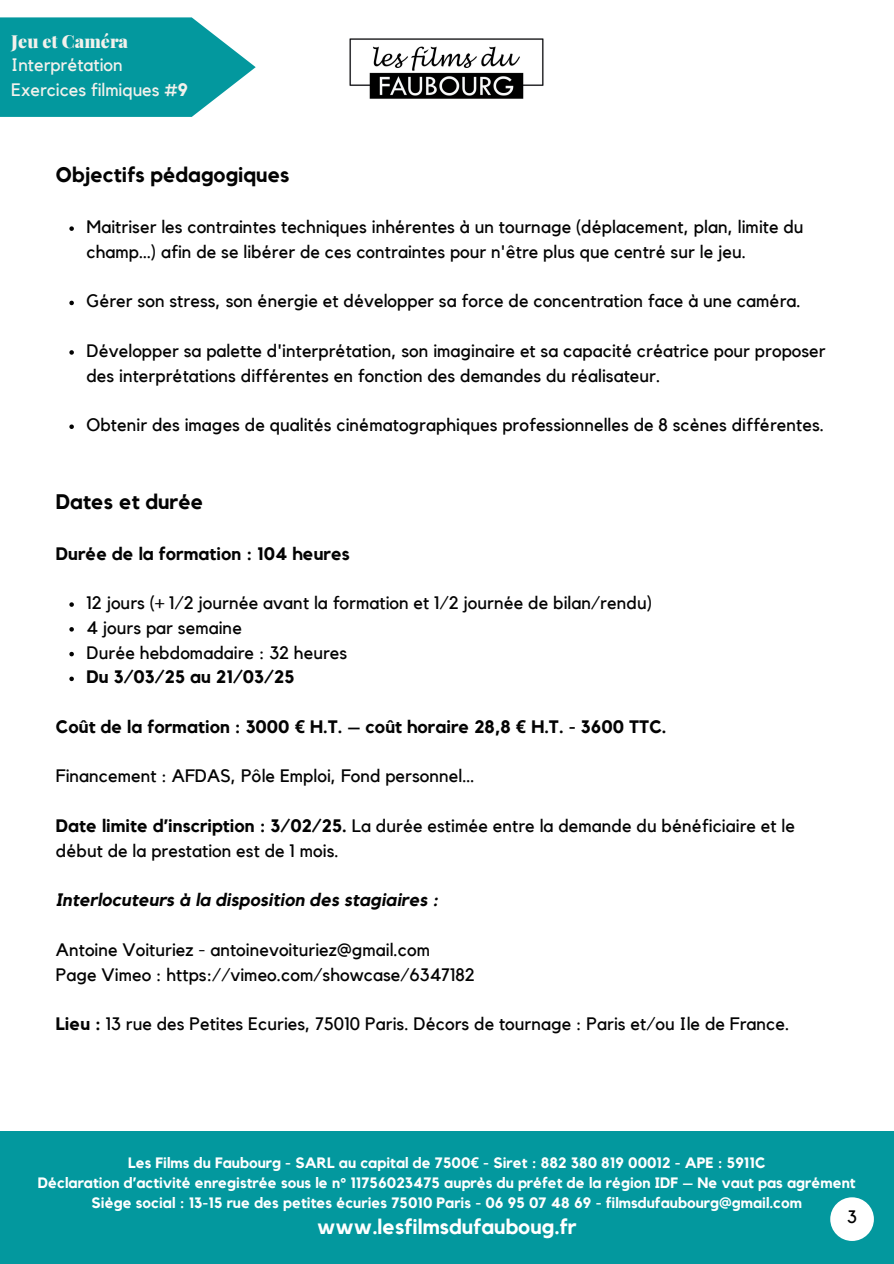
<style>
.page{position:relative;width:894px;height:1264px;background:#fff}
.page>*{position:absolute;margin:0;border:0;box-sizing:border-box;transform-origin:0 0}
.t1{font:700 21px "Kollektif";letter-spacing:.005em;color:#030303}
.t2{font:700 21px "Kollektif";letter-spacing:.005em;color:#fff}
.t3{font:18px/24.8px "Kollektif";letter-spacing:.005em;color:#030303}
.t4{font:700 18px "Kollektif";letter-spacing:.005em;color:#030303}
.t5{font:18px/24.2px "Kollektif";color:#f2f1ec}
.t6{font:italic 700 18px "Kollektif";letter-spacing:.005em;color:#030303}
.t7{font:18px "Kollektif";color:#000}
.t8{font:700 15px "Kollektif";letter-spacing:.005em;color:#fff}
.s1{font-family:"Playfair Display";font-weight:900}
.s2{font-weight:700}
.s3{font-family:"Noto Sans"}
</style>
<div class="page">
<svg style="left:69px;top:226px;width:5px;height:5px"></svg>
<svg style="left:69px;top:301px;width:5px;height:4px"></svg>
<svg style="left:69px;top:350px;width:5px;height:5px"></svg>
<svg style="left:69px;top:424px;width:5px;height:5px"></svg>
<svg style="left:69px;top:602px;width:5px;height:5px"></svg>
<svg style="left:69px;top:627px;width:5px;height:4px"></svg>
<svg style="left:69px;top:652px;width:5px;height:4px"></svg>
<svg style="left:69px;top:676px;width:5px;height:5px"></svg>
<div style="left:0;top:1131px;width:893px;height:132px;background:#03989e"></div>
<div style="left:830px;top:1197px;width:43px;height:43px;background:#fff;border-radius:50%"></div>
<img style="left:349px;top:38px;width:195px;height:61px">
<svg style="left:0;top:17px;width:255px;height:100px;background:#22a4a9"></svg>
<p class="t5" style="left:11px;top:30px;width:178px"><span class="s1">Jeu et Caméra<br></span>Interprétation<br>Exercices filmiques <span class="s2">#9</span></p>
<h3 class="t1" style="left:56px;top:165px;width:235px">Objectifs pédagogiques</h3>
<p class="t3" style="left:86px;top:215px;width:718px">Maitriser les contraintes techniques inhérentes à un tournage (déplacement, plan, limite du champ…) afin de se libérer de ces contraintes pour n'être plus que centré sur le jeu.</p>
<h1 class="t3" style="left:86px;top:289px;width:715px">Gérer son stress, son énergie et développer sa force de concentration face à une caméra.</h1>
<p class="t3" style="left:86px;top:339px;width:740px">Développer sa palette d'interprétation, son imaginaire et sa capacité créatrice pour proposer des interprétations différentes en fonction des demandes du réalisateur.</p>
<p class="t3" style="left:86px;top:413px;width:739px">Obtenir des images de qualités cinématographiques professionnelles de 8 scènes différentes.</p>
<p class="t1" style="left:56px;top:492px;width:149px">Dates et durée</p>
<p class="t4" style="left:56px;top:545px;width:295px">Durée de la formation : 104 heures</p>
<h1 class="t3" style="left:86px;top:591px;width:567px">12 jours (+ 1/2 journée avant la formation et 1/2 journée de bilan/rendu)</h1>
<h2 class="t3" style="left:86px;top:616px;width:157px">4 jours par semaine</h2>
<p class="t3" style="left:86px;top:640px;width:262px">Durée hebdomadaire : 32 heures</p>
<p class="t4" style="left:86px;top:668px;width:209px">Du 3/03/25 au 21/03/25</p>
<p class="t4" style="left:56px;top:718px;width:612px">Coût de la formation : 3000 <span class="s3">€</span> H.T. – coût horaire 28,8 <span class="s3">€</span> H.T. - 3600 TTC.</p>
<p class="t3" style="left:56px;top:764px;width:419px">Financement : AFDAS, Pôle Emploi, Fond personnel…</p>
<h2 class="t3" style="left:56px;top:814px;width:740px"><span class="s2">Date limite d’inscription : 3/02/25.</span> La durée estimée entre la demande du bénéficiaire et le début de la prestation est de 1 mois.</h2>
<h3 class="t6" style="left:56px;top:891px;width:384px">Interlocuteurs à la disposition des stagiaires :</h3>
<h3 class="t3" style="left:56px;top:937px;width:420px">Antoine Voituriez - antoinevoituriez@gmail.com<br>Page Vimeo : https://vimeo.com/showcase/6347182</h3>
<h2 class="t3" style="left:56px;top:1012px;width:734px"><span class="s2">Lieu :</span> 13 rue des Petites Ecuries, 75010 Paris. Décors de tournage : Paris et/ou Ile de France.</h2>
<h3 class="t8" style="left:128px;top:1155px;width:638px">Les Films du Faubourg - SARL au capital de 7500<span class="s3">€</span> - Siret : 882 380 819 00012 - APE : 5911C</h3>
<h3 class="t8" style="left:38px;top:1175px;width:819px">Déclaration d’activité enregistrée sous le n° 11756023475 auprès du préfet de la région IDF – Ne vaut pas agrément</h3>
<p class="t8" style="left:92px;top:1195px;width:711px">Siège social : 13-15 rue des petites écuries 75010 Paris - 06 95 07 48 69 - filmsdufaubourg@gmail.com</p>
<p class="t2" style="left:317px;top:1216px;width:261px">www.lesfilmsdufauboug.fr</p>
<p class="t7" style="left:846px;top:1208px;width:11px">3</p>
</div>
